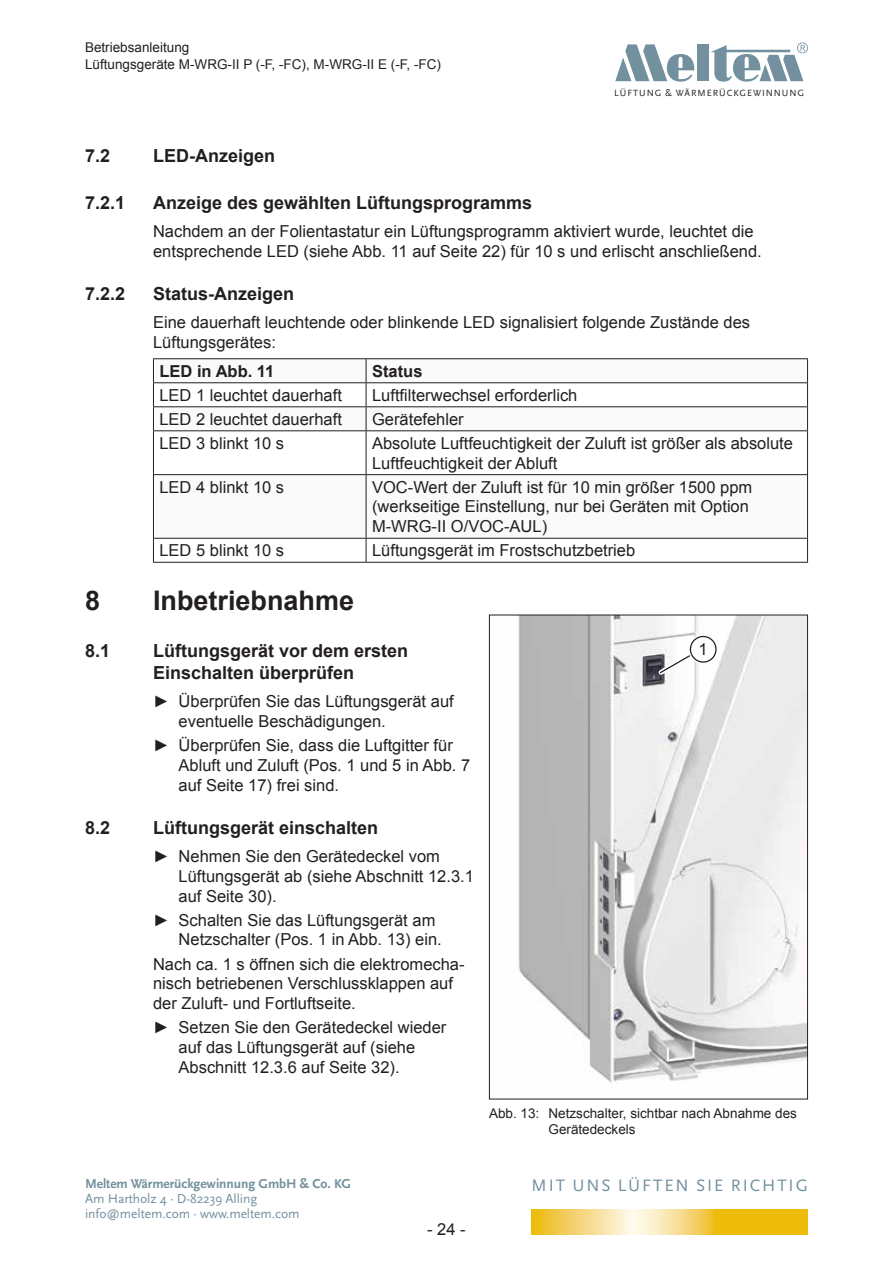
<style>
.page{position:relative;width:893px;height:1263px;background:#fff}
.page>*{position:absolute;margin:0;border:0;box-sizing:border-box;transform-origin:0 0}
.t1{font:700 27px "Arial";color:#231f20}
.t2{font:700 18px/21.6px "Arial";color:#231f20}
.t3{font:17.25px "Scala Sans Pro";letter-spacing:.11em;color:#72909d}
.t4{font:16.5px/19.8px "Arial";color:#231f20}
.t5{font:700 16.5px "Arial";color:#231f20}
.t6{font:13.5px/16.2px "Arial";color:#231f20}
.t7{font:13.5px/15px "Scala Sans Pro";letter-spacing:-.005em;color:#72909d}
.t8{font:700 13.5px "Scala Sans Pro";letter-spacing:-.005em;color:#72909d}
.t9{font:9.45px "Scala Sans Pro";letter-spacing:.1em;color:#231f20}
</style>
<div class="page">
<svg style="left:615px;top:44px;width:80px;height:38px"></svg>
<div style="left:697px;top:44px;width:12px;height:37px;background:#72909d"></div>
<svg style="left:710px;top:43px;width:98px;height:39px"></svg>
<svg style="left:531px;top:1209px;width:277px;height:25px;background:#f2d05e"></svg>
<svg style="left:154px;top:359px;width:653px;height:179px"></svg>
<hr style="left:153px;top:474px;width:213px;height:1px;background:#231f20">
<hr style="left:366px;top:474px;width:442px;height:1px;background:#231f20">
<hr style="left:153px;top:538px;width:213px;height:1px;background:#231f20">
<hr style="left:366px;top:538px;width:442px;height:1px;background:#231f20">
<hr style="left:153px;top:562px;width:213px;height:1px;background:#231f20">
<hr style="left:366px;top:562px;width:442px;height:1px;background:#231f20">
<hr style="left:153px;top:406px;width:213px;height:1px;background:#231f20">
<hr style="left:366px;top:406px;width:442px;height:1px;background:#231f20">
<svg style="left:366px;top:359px;width:1px;height:71px"></svg>
<hr style="left:153px;top:430px;width:213px;height:1px;background:#231f20">
<hr style="left:366px;top:430px;width:442px;height:1px;background:#231f20">
<hr style="left:366px;top:431px;width:1px;height:43px;background:#231f20">
<hr style="left:366px;top:475px;width:1px;height:63px;background:#231f20">
<svg style="left:366px;top:539px;width:1px;height:23px"></svg>
<svg style="left:807px;top:359px;width:1px;height:71px"></svg>
<hr style="left:807px;top:431px;width:1px;height:43px;background:#231f20">
<hr style="left:807px;top:475px;width:1px;height:63px;background:#231f20">
<hr style="left:153px;top:358px;width:213px;height:1px;background:#231f20">
<hr style="left:366px;top:358px;width:442px;height:1px;background:#231f20">
<hr style="left:153px;top:382px;width:213px;height:1px;background:#231f20">
<hr style="left:366px;top:382px;width:442px;height:1px;background:#231f20">
<svg style="left:153px;top:359px;width:1px;height:71px"></svg>
<hr style="left:153px;top:431px;width:1px;height:43px;background:#231f20">
<hr style="left:153px;top:475px;width:1px;height:63px;background:#231f20">
<svg style="left:153px;top:539px;width:1px;height:23px"></svg>
<svg style="left:807px;top:539px;width:1px;height:23px"></svg>
<img style="left:518px;top:617px;width:288px;height:466px">
<div style="left:489px;top:615px;width:319px;height:484px;border:1px solid #231f20"></div>
<svg style="left:655px;top:632px;width:66px;height:46px"></svg>
<div style="left:690px;top:636px;width:26px;height:26px;background:#fff;border-radius:50%"></div>
<div style="left:690px;top:636px;width:27px;height:27px;border:1px solid #231f20;border-radius:50%"></div>
<p class="t6" style="left:85px;top:40px;width:358px">Betriebsanleitung<br>Lüftungsgeräte M-WRG-II P (-F, -FC), M-WRG-II E (-F, -FC)</p>
<p class="t9" style="left:614px;top:87px;width:191px">LÜFTUNG &amp; WÄRMERÜCKGEWINNUNG</p>
<p class="t2" style="left:85px;top:145px;width:27px">7.2</p>
<p class="t2" style="left:153px;top:145px;width:124px">LED-Anzeigen</p>
<p class="t2" style="left:85px;top:192px;width:42px">7.2.1</p>
<p class="t2" style="left:153px;top:192px;width:381px">Anzeige des gewählten Lüftungsprogramms</p>
<p class="t4" style="left:153px;top:222px;width:610px">Nachdem an der Folientastatur ein Lüftungsprogramm aktiviert wurde, leuchtet die entsprechende LED (siehe Abb. 11 auf Seite 22) für 10 s und erlischt anschließend.</p>
<p class="t2" style="left:85px;top:283px;width:42px">7.2.2</p>
<p class="t2" style="left:153px;top:283px;width:143px">Status-Anzeigen</p>
<p class="t4" style="left:153px;top:313px;width:599px">Eine dauerhaft leuchtende oder blinkende LED signalisiert folgende Zustände des<br>Lüftungsgerätes:</p>
<p class="t5" style="left:159px;top:360px;width:116px">LED in Abb. 11</p>
<p class="t5" style="left:372px;top:360px;width:52px">Status</p>
<p class="t4" style="left:159px;top:385px;width:184px">LED 1 leuchtet dauerhaft</p>
<p class="t4" style="left:372px;top:385px;width:207px">Luftfilterwechsel erforderlich</p>
<p class="t4" style="left:159px;top:409px;width:184px">LED 2 leuchtet dauerhaft</p>
<p class="t4" style="left:372px;top:409px;width:93px">Gerätefehler</p>
<p class="t4" style="left:159px;top:433px;width:126px">LED 3 blinkt 10 s</p>
<p class="t4" style="left:372px;top:433px;width:422px">Absolute Luftfeuchtigkeit der Zuluft ist größer als absolute<br>Luftfeuchtigkeit der Abluft</p>
<p class="t4" style="left:159px;top:477px;width:126px">LED 4 blinkt 10 s</p>
<p class="t4" style="left:372px;top:477px;width:382px">VOC-Wert der Zuluft ist für 10 min größer 1500 ppm (werkseitige Einstellung, nur bei Geräten mit Option<br>M-WRG-II O/VOC-AUL)</p>
<p class="t4" style="left:159px;top:541px;width:126px">LED 5 blinkt 10 s</p>
<p class="t4" style="left:372px;top:541px;width:265px">Lüftungsgerät im Frostschutzbetrieb</p>
<h1 class="t1" style="left:85px;top:583px;width:17px">8</h1>
<h1 class="t1" style="left:153px;top:583px;width:203px">Inbetriebnahme</h1>
<p class="t2" style="left:85px;top:641px;width:27px">8.1</p>
<p class="t2" style="left:153px;top:641px;width:257px">Lüftungsgerät vor dem ersten<br>Einschalten überprüfen</p>
<p class="t4" style="left:179px;top:692px;width:277px;text-indent:-26px">► Überprüfen Sie das Lüftungsgerät auf eventuelle Beschädigungen.</p>
<p class="t4" style="left:179px;top:736px;width:293px;text-indent:-26px">► Überprüfen Sie, dass die Luftgitter für<br>Abluft und Zuluft (Pos. 1 und 5 in Abb. 7 auf Seite 17) frei sind.</p>
<p class="t2" style="left:85px;top:817px;width:27px">8.2</p>
<p class="t2" style="left:153px;top:817px;width:227px">Lüftungsgerät einschalten</p>
<p class="t4" style="left:179px;top:846px;width:297px;text-indent:-26px">► Nehmen Sie den Gerätedeckel vom<br>Lüftungsgerät ab (siehe Abschnitt 12.3.1 auf Seite 30).</p>
<p class="t4" style="left:179px;top:910px;width:265px;text-indent:-26px">► Schalten Sie das Lüftungsgerät am<br>Netzschalter (Pos. 1 in Abb. 13) ein.</p>
<p class="t4" style="left:153px;top:954px;width:313px">Nach ca. 1 s öffnen sich die elektromecha&shy;nisch betriebenen Verschlussklappen auf der Zuluft- und Fortluftseite.</p>
<p class="t4" style="left:179px;top:1018px;width:269px;text-indent:-26px">► Setzen Sie den Gerätedeckel wieder auf das Lüftungsgerät auf (siehe<br>Abschnitt 12.3.6 auf Seite 32).</p>
<p class="t4" style="left:699px;top:640px;width:11px">1</p>
<p class="t8" style="left:85px;top:1176px;width:267px">Meltem Wärmerückgewinnung GmbH &amp; Co. KG</p>
<p class="t7" style="left:85px;top:1191px;width:216px">Am Hartholz 4 · D-82239 Alling info@meltem.com · www.meltem.com</p>
<p class="t4" style="left:427px;top:1219px;width:40px">- 24 -</p>
<p class="t6" style="left:548px;top:1105px;width:250px;text-indent:-60px">Abb. 13: Netzschalter, sichtbar nach Abnahme des<br>Gerätedeckels</p>
<p class="t3" style="left:532px;top:1175px;width:278px">MIT UNS LÜFTEN SIE RICHTIG</p>
</div>
